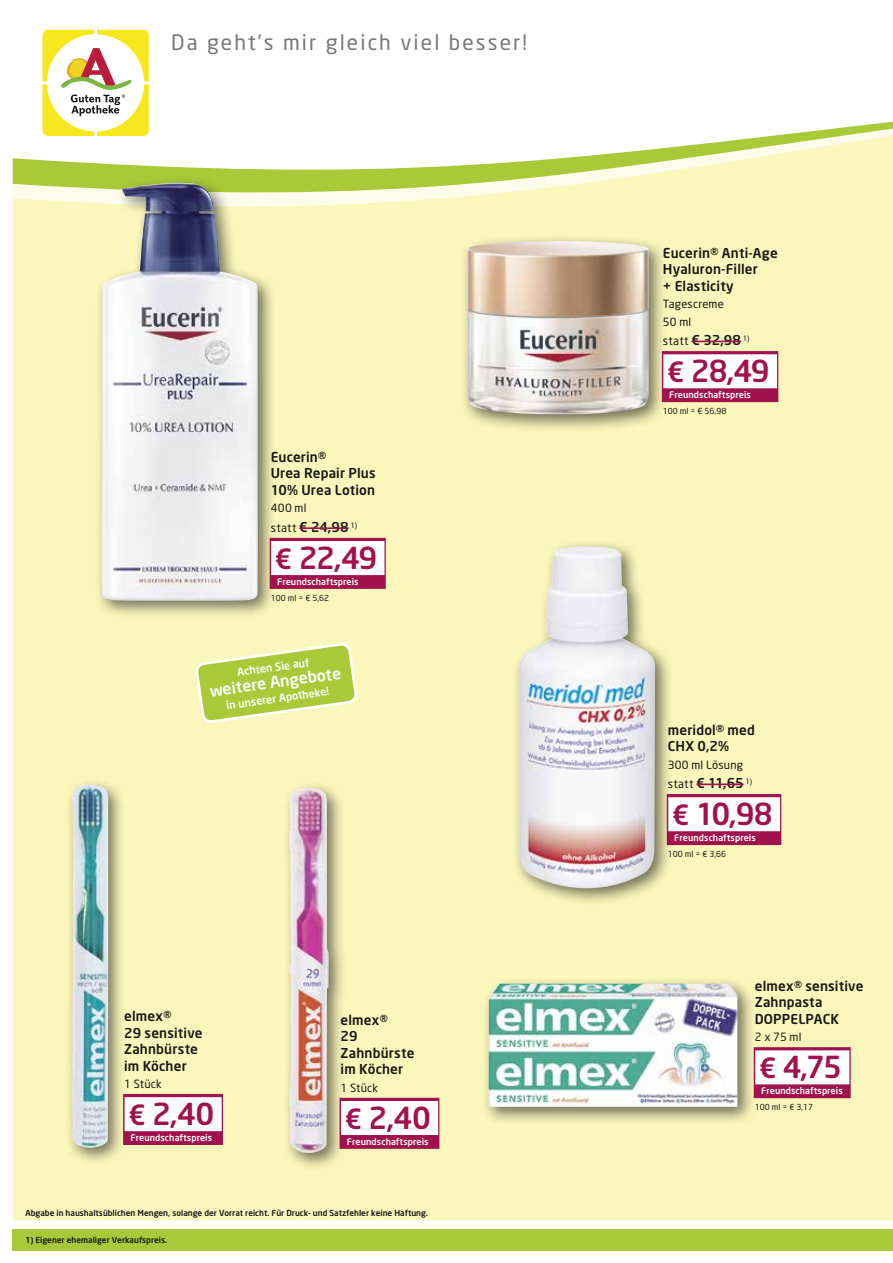
<style>
.page{position:relative;width:893px;height:1263px;background:#fff}
.page>*{position:absolute;margin:0;border:0;box-sizing:border-box;transform-origin:0 0}
._04_Angebotspreis{font:500 30px "Neo Sans";letter-spacing:-.05em;color:#a0114d}
.t1{font:21px "Neo Sans";letter-spacing:.1em;color:#777}
.t2{font:500 15.75px "Neo Sans";color:#fff}
._01_Artikel{font:500 13.5px/16.5px "Neo Sans";letter-spacing:.01em;color:#181715}
._03_statt_Preis{font:500 13.5px "Neo Sans";letter-spacing:-.01em;color:#181715}
._02_Text{font:11.25px "Neo Sans";letter-spacing:.015em;color:#181715}
.t3{font:500 10.65px "Neo Sans";color:#fff}
._07_T_Wirberaten{font:500 9px "Neo Sans";letter-spacing:.01em;color:#fff}
.t4{font:500 8.25px "Neo Sans";color:#181715}
._05_Grundpreis{font:8.25px "Neo Sans";color:#181715}
.s1{font-weight:400;font-size:11.55px}
.s2{font-size:27.6px}
</style>
<div class="page">
<div style="left:13px;top:93px;width:880px;height:1127px;background:#fbf6bb"></div>
<svg style="left:43px;top:30px;width:106px;height:91px"></svg>
<div style="left:13px;top:1229px;width:880px;height:21px;background:#a9c938"></div>
<svg style="left:13px;top:121px;width:880px;height:88px"></svg>
<svg style="left:196px;top:643px;width:161px;height:80px;background:#c5d96b"></svg>
<div style="left:511px;top:539px;width:162px;height:367px;background:#181715;opacity:.6"></div>
<img style="left:517px;top:546px;width:139px;height:344px">
<div style="left:667px;top:794px;width:114px;height:51px;background:#a0114d"></div>
<div style="left:668px;top:797px;width:112px;height:34px;background:#fff"></div>
<hr style="left:696px;top:783px;width:48px;height:2px;background:#a0114d">
<div style="left:481px;top:976px;width:275px;height:149px;background:#181715;opacity:.6"></div>
<img style="left:488px;top:984px;width:249px;height:123px">
<div style="left:754px;top:1047px;width:97px;height:51px;background:#a0114d"></div>
<div style="left:755px;top:1050px;width:94px;height:34px;background:#fff"></div>
<div style="left:65px;top:777px;width:61px;height:389px;background:#181715;opacity:.6"></div>
<img style="left:72px;top:784px;width:36px;height:364px">
<div style="left:123px;top:1094px;width:100px;height:51px;background:#a0114d"></div>
<div style="left:125px;top:1097px;width:97px;height:34px;background:#fff"></div>
<div style="left:282px;top:781px;width:65px;height:390px;background:#181715;opacity:.6"></div>
<img style="left:289px;top:788px;width:40px;height:365px">
<div style="left:340px;top:1098px;width:99px;height:51px;background:#a0114d"></div>
<div style="left:341px;top:1101px;width:97px;height:34px;background:#fff"></div>
<div style="left:94px;top:176px;width:182px;height:443px;background:#181715;opacity:.6"></div>
<img style="left:102px;top:183px;width:156px;height:418px">
<div style="left:270px;top:538px;width:116px;height:51px;background:#a0114d"></div>
<div style="left:271px;top:541px;width:113px;height:34px;background:#fff"></div>
<hr style="left:299px;top:527px;width:50px;height:2px;background:#a0114d">
<div style="left:460px;top:234px;width:207px;height:199px;background:#181715;opacity:.6"></div>
<img style="left:467px;top:241px;width:182px;height:173px">
<div style="left:662px;top:351px;width:116px;height:51px;background:#a0114d"></div>
<div style="left:663px;top:354px;width:114px;height:34px;background:#fff"></div>
<hr style="left:691px;top:341px;width:50px;height:1px;background:#a0114d">
<p class="t1" style="left:171px;top:30px;width:357px">Da geht’s mir gleich viel besser!</p>
<p class="_01_Artikel" style="left:271px;top:448px;width:57px">Eucerin®</p>
<p class="_01_Artikel" style="left:271px;top:465px;width:106px">Urea Repair Plus</p>
<p class="_01_Artikel" style="left:271px;top:481px;width:106px">10% Urea Lotion</p>
<p class="_02_Text" style="left:271px;top:501px;width:37px">400 ml</p>
<p class="_03_statt_Preis" style="left:271px;top:518px;width:88px"><span class="s1">statt</span> € 24,98 <sup>1)</sup></p>
<p class="_04_Angebotspreis" style="left:275px;top:539px;width:104px"><span class="s2">€</span> 22,49</p>
<p class="_07_T_Wirberaten" style="left:277px;top:576px;width:83px">Freundschaftspreis</p>
<p class="_05_Grundpreis" style="left:271px;top:593px;width:60px">100 ml = € 5,62</p>
<p class="t3" style="left:236px;top:666px;width:74px;rotate:-8deg">Achten Sie auf</p>
<p class="t2" style="left:208px;top:681px;width:134px;rotate:-8deg">weitere Angebote</p>
<p class="t3" style="left:225px;top:699px;width:105px;rotate:-8deg">in unserer Apotheke!</p>
<p class="_01_Artikel" style="left:124px;top:1007px;width:80px">elmex®<br>29 sensitive<br>Zahnbürste im Köcher</p>
<p class="_02_Text" style="left:124px;top:1077px;width:39px">1 Stück</p>
<p class="_04_Angebotspreis" style="left:128px;top:1095px;width:88px"><span class="s2">€</span> 2,40</p>
<p class="_07_T_Wirberaten" style="left:131px;top:1132px;width:83px">Freundschaftspreis</p>
<p class="_01_Artikel" style="left:341px;top:1011px;width:75px">elmex®<br>29<br>Zahnbürste im Köcher</p>
<p class="_02_Text" style="left:341px;top:1081px;width:39px">1 Stück</p>
<p class="_04_Angebotspreis" style="left:345px;top:1099px;width:88px"><span class="s2">€</span> 2,40</p>
<p class="_07_T_Wirberaten" style="left:347px;top:1136px;width:83px">Freundschaftspreis</p>
<p class="t4" style="left:26px;top:1207px;width:404px">Abgabe in haushaltsüblichen Mengen, solange der Vorrat reicht. Für Druck- und Satzfehler keine Haftung.</p>
<p class="t4" style="left:26px;top:1234px;width:143px">1) Eigener ehemaliger Verkaufspreis.</p>
<p class="_01_Artikel" style="left:663px;top:244px;width:116px">Eucerin® Anti-Age</p>
<p class="_01_Artikel" style="left:663px;top:261px;width:96px">Hyaluron-Filler + Elasticity</p>
<p class="_02_Text" style="left:663px;top:297px;width:63px">Tagescreme</p>
<p class="_02_Text" style="left:663px;top:315px;width:30px">50 ml</p>
<p class="_03_statt_Preis" style="left:663px;top:332px;width:88px"><span class="s1">statt</span> € 32,98 <sup>1)</sup></p>
<p class="_04_Angebotspreis" style="left:667px;top:352px;width:104px"><span class="s2">€</span> 28,49</p>
<p class="_07_T_Wirberaten" style="left:669px;top:389px;width:83px">Freundschaftspreis</p>
<p class="_05_Grundpreis" style="left:663px;top:406px;width:65px">100 ml = € 56,98</p>
<p class="_01_Artikel" style="left:668px;top:721px;width:89px">meridol® med<br>CHX 0,2%</p>
<p class="_02_Text" style="left:668px;top:757px;width:77px">300 ml Lösung</p>
<p class="_03_statt_Preis" style="left:668px;top:775px;width:86px"><span class="s1">statt</span> € 11,65 <sup>1)</sup></p>
<p class="_04_Angebotspreis" style="left:672px;top:795px;width:102px"><span class="s2">€</span> 10,98</p>
<p class="_07_T_Wirberaten" style="left:674px;top:832px;width:83px">Freundschaftspreis</p>
<p class="_05_Grundpreis" style="left:668px;top:849px;width:60px">100 ml = € 3,66</p>
<p class="_01_Artikel" style="left:755px;top:977px;width:110px">elmex® sensitive<br>Zahnpasta</p>
<p class="_01_Artikel" style="left:755px;top:1010px;width:86px">DOPPELPACK</p>
<p class="_02_Text" style="left:755px;top:1030px;width:48px">2 x 75 ml</p>
<p class="_04_Angebotspreis" style="left:759px;top:1048px;width:85px"><span class="s2">€</span> 4,75</p>
<p class="_07_T_Wirberaten" style="left:761px;top:1085px;width:83px">Freundschaftspreis</p>
<p class="_05_Grundpreis" style="left:755px;top:1102px;width:60px">100 ml = € 3,17</p>
</div>
